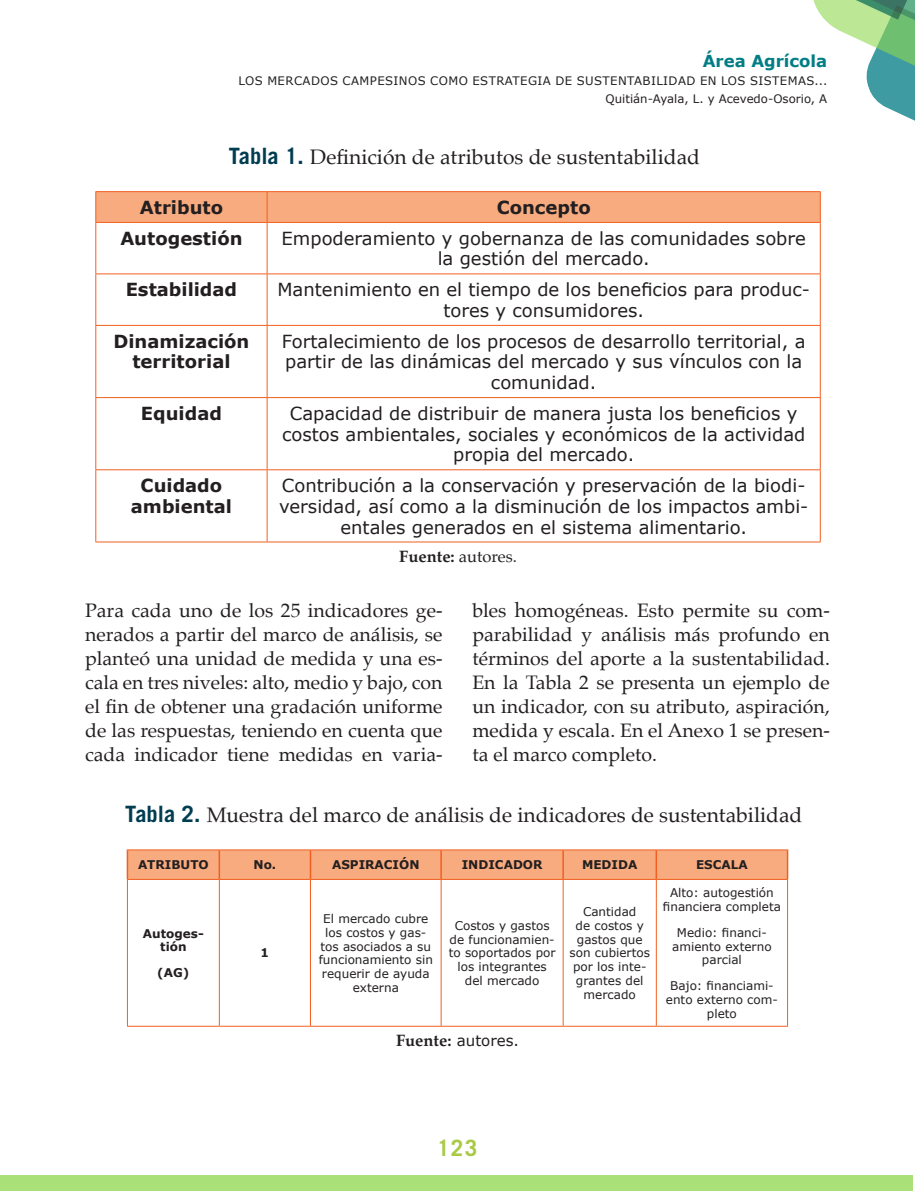
<style>
.page{position:relative;width:915px;height:1191px;background:#fff}
.page>*{position:absolute;margin:0;border:0;box-sizing:border-box;transform-origin:0 0}
.t1{font:700 22.5px "Trade Gothic LT Std";color:#aac946}
.t2{font:21px "Palatino";color:#231f20}
.t3{font:19.5px/24px "Palatino";color:#231f20;text-align:justify}
.t4{font:18px/20.7px "Verdana";color:#231f20;text-align:center}
.t5{font:700 18px/20.7px "Verdana";color:#231f20;text-align:center}
.t6{font:16.5px "Palatino";color:#231f20}
.t7{font:700 16.5px "Verdana";color:#027d85}
.t8{font:15px "Verdana";color:#231f20}
.t9{font:12px/13.8px "Verdana";color:#231f20;text-align:center}
.t10{font:700 12px/13.8px "Verdana";color:#231f20;text-align:center}
.t11{font:11.7px/18.5px "Verdana";letter-spacing:.035em;color:#231f20;text-align:right}
.s1{font-family:"Trade Gothic LT Std";font-weight:700;font-size:22.5px;color:#003d51}
.s2{font-weight:700}
.s3{font-family:"Palatino";font-weight:700;font-size:16.5px}
</style>
<div class="page">
<div style="left:0;top:1174px;width:912px;height:17px;background:#a9e078"></div>
<svg style="left:813px;top:0;width:101px;height:121px"></svg>
<div style="left:96px;top:192px;width:723px;height:30px;background:#f8ab7f"></div>
<hr style="left:95px;top:191px;width:172px;height:1px;background:#f26021">
<hr style="left:95px;top:192px;width:1px;height:30px;background:#f26021">
<hr style="left:267px;top:191px;width:553px;height:1px;background:#f26021">
<hr style="left:267px;top:192px;width:1px;height:30px;background:#f26021">
<hr style="left:819px;top:192px;width:1px;height:30px;background:#f26021">
<hr style="left:95px;top:222px;width:172px;height:1px;background:#f26021">
<hr style="left:95px;top:223px;width:1px;height:50px;background:#f26021">
<hr style="left:267px;top:222px;width:553px;height:1px;background:#f26021">
<hr style="left:267px;top:223px;width:1px;height:50px;background:#f26021">
<hr style="left:819px;top:223px;width:1px;height:50px;background:#f26021">
<hr style="left:95px;top:273px;width:172px;height:1px;background:#f26021">
<hr style="left:95px;top:274px;width:1px;height:51px;background:#f26021">
<hr style="left:267px;top:273px;width:553px;height:1px;background:#f26021">
<hr style="left:267px;top:274px;width:1px;height:51px;background:#f26021">
<hr style="left:819px;top:274px;width:1px;height:51px;background:#f26021">
<hr style="left:95px;top:325px;width:172px;height:1px;background:#f26021">
<hr style="left:95px;top:326px;width:1px;height:71px;background:#f26021">
<hr style="left:267px;top:325px;width:553px;height:1px;background:#f26021">
<hr style="left:267px;top:326px;width:1px;height:71px;background:#f26021">
<hr style="left:819px;top:326px;width:1px;height:71px;background:#f26021">
<hr style="left:95px;top:397px;width:172px;height:1px;background:#f26021">
<hr style="left:95px;top:398px;width:1px;height:71px;background:#f26021">
<hr style="left:267px;top:397px;width:553px;height:1px;background:#f26021">
<hr style="left:267px;top:398px;width:1px;height:71px;background:#f26021">
<hr style="left:819px;top:398px;width:1px;height:71px;background:#f26021">
<hr style="left:95px;top:469px;width:172px;height:1px;background:#f26021">
<hr style="left:95px;top:470px;width:1px;height:71px;background:#f26021">
<hr style="left:267px;top:469px;width:553px;height:1px;background:#f26021">
<hr style="left:267px;top:470px;width:1px;height:71px;background:#f26021">
<hr style="left:819px;top:470px;width:1px;height:71px;background:#f26021">
<hr style="left:95px;top:541px;width:172px;height:1px;background:#f26021">
<hr style="left:267px;top:541px;width:553px;height:1px;background:#f26021">
<hr style="left:127px;top:879px;width:1px;height:147px;background:#f26021">
<hr style="left:219px;top:879px;width:1px;height:147px;background:#f26021">
<hr style="left:310px;top:879px;width:1px;height:147px;background:#f26021">
<hr style="left:440px;top:879px;width:1px;height:147px;background:#f26021">
<hr style="left:562px;top:879px;width:1px;height:147px;background:#f26021">
<hr style="left:655px;top:879px;width:1px;height:147px;background:#f26021">
<hr style="left:786px;top:879px;width:1px;height:147px;background:#f26021">
<hr style="left:127px;top:1026px;width:92px;height:1px;background:#f26021">
<hr style="left:219px;top:1026px;width:91px;height:1px;background:#f26021">
<hr style="left:310px;top:1026px;width:131px;height:1px;background:#f26021">
<hr style="left:441px;top:1026px;width:122px;height:1px;background:#f26021">
<hr style="left:563px;top:1026px;width:93px;height:1px;background:#f26021">
<hr style="left:656px;top:1026px;width:131px;height:1px;background:#f26021">
<hr style="left:127px;top:849px;width:92px;height:1px;background:#f26021">
<hr style="left:219px;top:849px;width:91px;height:1px;background:#f26021">
<hr style="left:310px;top:849px;width:131px;height:1px;background:#f26021">
<hr style="left:441px;top:849px;width:122px;height:1px;background:#f26021">
<hr style="left:563px;top:849px;width:93px;height:1px;background:#f26021">
<hr style="left:656px;top:849px;width:132px;height:1px;background:#f26021">
<hr style="left:127px;top:879px;width:92px;height:1px;background:#f26021">
<hr style="left:219px;top:879px;width:91px;height:1px;background:#f26021">
<hr style="left:310px;top:879px;width:131px;height:1px;background:#f26021">
<hr style="left:441px;top:879px;width:122px;height:1px;background:#f26021">
<hr style="left:563px;top:879px;width:93px;height:1px;background:#f26021">
<hr style="left:656px;top:879px;width:131px;height:1px;background:#f26021">
<div style="left:127px;top:850px;width:659px;height:29px;background:#f8ab7f"></div>
<hr style="left:786px;top:850px;width:2px;height:29px;background:#f26021">
<p class="t7" style="left:702px;top:49px;width:126px">Área Agrícola</p>
<p class="t11" style="left:238px;top:71px;width:590px">LOS MERCADOS CAMPESINOS COMO ESTRATEGIA DE SUSTENTABILIDAD EN LOS SISTEMAS...<br>Quitián-Ayala, L. y Acevedo-Osorio, A</p>
<p class="t2" style="left:229px;top:139px;width:472px"><span class="s1">Tabla 1.</span> Definición de atributos de sustentabilidad</p>
<p class="t5" style="left:140px;top:197px;width:85px">Atributo</p>
<p class="t5" style="left:496px;top:197px;width:95px">Concepto</p>
<p class="t5" style="left:120px;top:227px;width:124px">Autogestión</p>
<p class="t4" style="left:281px;top:228px;width:525px">Empoderamiento y gobernanza de las comunidades sobre la gestión del mercado.</p>
<p class="t5" style="left:126px;top:279px;width:113px">Estabilidad</p>
<p class="t4" style="left:277px;top:279px;width:534px">Mantenimiento en el tiempo de los beneficios para produc&shy;tores y consumidores.</p>
<p class="t5" style="left:113px;top:330px;width:137px">Dinamización territorial</p>
<p class="t4" style="left:282px;top:330px;width:525px">Fortalecimiento de los procesos de desarrollo territorial, a partir de las dinámicas del mercado y sus vínculos con la comunidad.</p>
<p class="t5" style="left:141px;top:402px;width:83px">Equidad</p>
<p class="t4" style="left:282px;top:403px;width:524px">Capacidad de distribuir de manera justa los beneficios y costos ambientales, sociales y económicos de la actividad propia del mercado.</p>
<p class="t5" style="left:131px;top:475px;width:102px">Cuidado ambiental</p>
<p class="t4" style="left:279px;top:475px;width:530px">Contribución a la conservación y preservación de la biodi&shy;versidad, así como a la disminución de los impactos ambi&shy;entales generados en el sistema alimentario.</p>
<p class="t6" style="left:399px;top:542px;width:119px"><span class="s2">Fuente:</span> autores.</p>
<p class="t3" style="left:85px;top:598px;width:359px">Para cada uno de los 25 indicadores ge&shy;nerados a partir del marco de análisis, se planteó una unidad de medida y una es&shy;cala en tres niveles: alto, medio y bajo, con el fin de obtener una gradación uniforme de las respuestas, teniendo en cuenta que cada indicador tiene medidas en varia-</p>
<p class="t3" style="left:472px;top:598px;width:359px">bles homogéneas. Esto permite su com&shy;parabilidad y análisis más profundo en términos del aporte a la sustentabilidad.<br>En la Tabla 2 se presenta un ejemplo de un indicador, con su atributo, aspiración, medida y escala. En el Anexo 1 se presen&shy;ta el marco completo.</p>
<p class="t2" style="left:125px;top:797px;width:678px"><span class="s1">Tabla 2.</span> Muestra del marco de análisis de indicadores de sustentabilidad</p>
<p class="t10" style="left:138px;top:857px;width:72px">ATRIBUTO</p>
<p class="t10" style="left:253px;top:857px;width:24px">No.</p>
<p class="t10" style="left:332px;top:857px;width:89px">ASPIRACIÓN</p>
<p class="t10" style="left:461px;top:857px;width:82px">INDICADOR</p>
<p class="t10" style="left:582px;top:857px;width:57px">MEDIDA</p>
<p class="t10" style="left:695px;top:857px;width:53px">ESCALA</p>
<p class="t10" style="left:143px;top:926px;width:62px">Autoges&shy;tión</p>
<p class="t10" style="left:157px;top:965px;width:34px">(AG)</p>
<p class="t10" style="left:260px;top:946px;width:10px">1</p>
<p class="t9" style="left:318px;top:911px;width:116px">El mercado cubre los costos y gas&shy;tos asociados a su funcionamiento sin requerir de ayuda externa</p>
<p class="t9" style="left:448px;top:918px;width:108px">Costos y gastos de funcionamien&shy;to soportados por los integrantes del mercado</p>
<p class="t8" style="left:396px;top:1030px;width:124px"><span class="s3">Fuente:</span> autores.</p>
<p class="t9" style="left:569px;top:904px;width:82px">Cantidad<br>de costos y gastos que son cubiertos por los inte&shy;grantes del mercado</p>
<p class="t9" style="left:662px;top:885px;width:120px">Alto: autogestión financiera completa</p>
<p class="t9" style="left:672px;top:925px;width:101px">Medio: financi&shy;amiento externo parcial</p>
<p class="t9" style="left:665px;top:978px;width:113px">Bajo: financiami&shy;ento externo com&shy;pleto</p>
<p class="t1" style="left:437px;top:1134px;width:42px">123</p>
</div>
